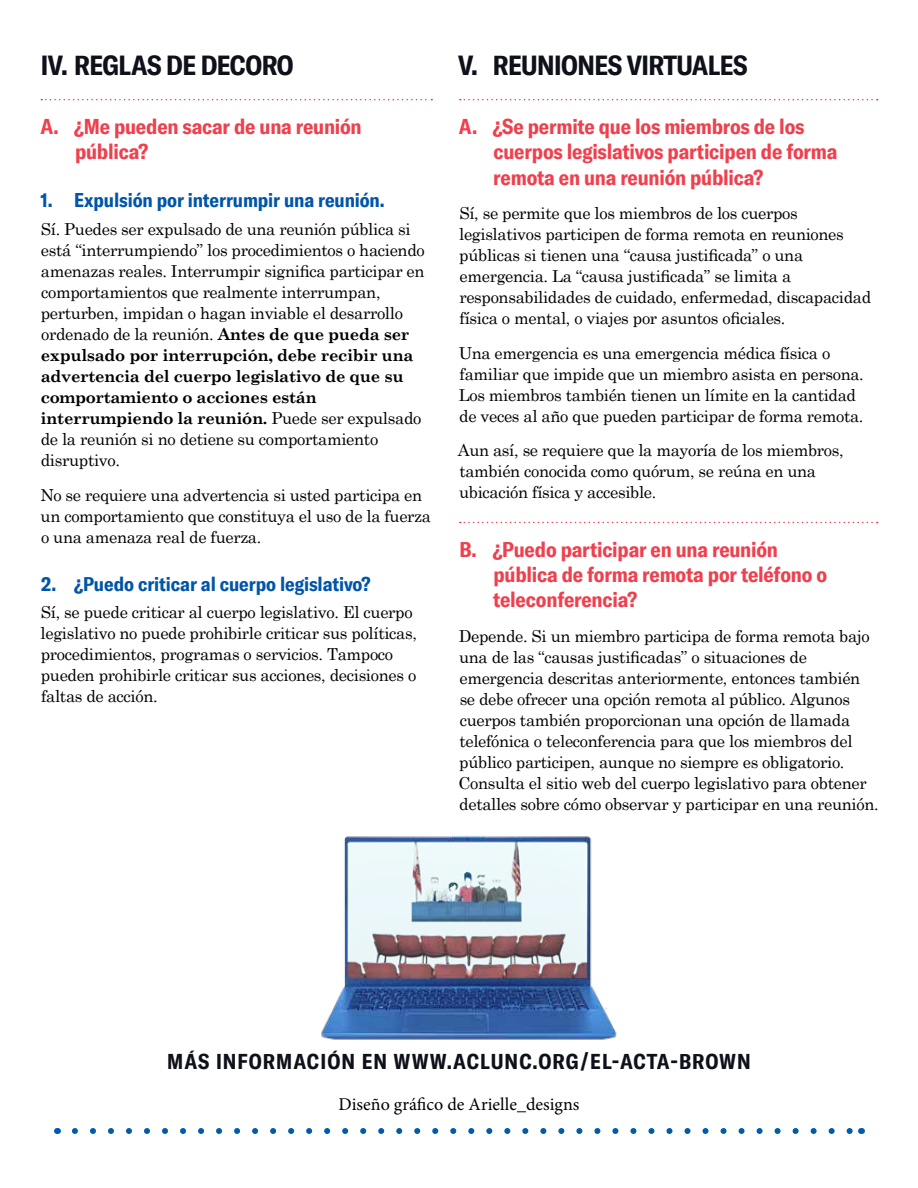
<style>
.page{position:relative;width:918px;height:1188px;background:#fff}
.page>*{position:absolute;margin:0;border:0;box-sizing:border-box;transform-origin:0 0}
.t1{font:700 condensed 27px "GT America";letter-spacing:-.02em;color:#0e101a}
.t2{font:700 condensed 21px/25.2px "GT America";letter-spacing:-.01em;color:#ef404e}
.t3{font:700 condensed 21px "GT America";letter-spacing:.05em;color:#0e101a}
.t4{font:700 condensed 19.5px "GT America";letter-spacing:-.005em;color:#05a}
.t5{font:18px "Minion Pro";color:#000}
.t6{font:16.5px/21px "Century Schoolbook";letter-spacing:-.02em;color:#000}
.s1{font-weight:700}
</style>
<div class="page">
<img style="left:321px;top:835px;width:296px;height:205px">
<svg style="left:41px;top:99px;width:391px;height:1px"></svg>
<svg style="left:460px;top:99px;width:418px;height:1px"></svg>
<svg style="left:460px;top:522px;width:418px;height:1px"></svg>
<svg style="left:75px;top:1128px;width:777px;height:6px"></svg>
<h1 class="t1" style="left:41px;top:49px;width:254px">IV. REGLAS DE DECORO</h1>
<p class="t2" style="left:75px;top:114px;width:288px;text-indent:-35px">A. ¿Me pueden sacar de una reunión pública?</p>
<p class="t4" style="left:41px;top:188px;width:346px">1. Expulsión por interrumpir una reunión.</p>
<p class="t6" style="left:41px;top:218px;width:386px">Sí. Puedes ser expulsado de una reunión pública si está “interrumpiendo” los procedimientos o haciendo amenazas reales. Interrumpir significa participar en comportamientos que realmente interrumpan, perturben, impidan o hagan inviable el desarrollo ordenado de la reunión. <span class="s1">Antes de que pueda ser expulsado por interrupción, debe recibir una advertencia del cuerpo legislativo de que su comportamiento o acciones están interrumpiendo la reunión.</span> Puede ser expulsado de la reunión si no detiene su comportamiento disruptivo.</p>
<p class="t6" style="left:40px;top:484px;width:392px">No se requiere una advertencia si usted participa en un comportamiento que constituya el uso de la fuerza o una amenaza real de fuerza.</p>
<p class="t4" style="left:41px;top:572px;width:331px">2. ¿Puedo criticar al cuerpo legislativo?</p>
<p class="t6" style="left:41px;top:601px;width:378px">Sí, se puede criticar al cuerpo legislativo. El cuerpo legislativo no puede prohibirle criticar sus políticas, procedimientos, programas o servicios. Tampoco pueden prohibirle criticar sus acciones, decisiones o faltas de acción.</p>
<h1 class="t1" style="left:458px;top:49px;width:291px">V. REUNIONES VIRTUALES</h1>
<p class="t2" style="left:493px;top:114px;width:346px;text-indent:-34px">A. ¿Se permite que los miembros de los cuerpos legislativos participen de forma remota en una reunión pública?</p>
<p class="t6" style="left:459px;top:202px;width:414px">Sí, se permite que los miembros de los cuerpos legislativos participen de forma remota en reuniones públicas si tienen una “causa justificada” o una emergencia. La “causa justificada” se limita a responsabilidades de cuidado, enfermedad, discapacidad física o mental, o viajes por asuntos oficiales.</p>
<p class="t6" style="left:459px;top:342px;width:407px">Una emergencia es una emergencia médica física o familiar que impide que un miembro asista en persona.<br>Los miembros también tienen un límite en la cantidad de veces al año que pueden participar de forma remota.</p>
<p class="t6" style="left:458px;top:439px;width:387px">Aun así, se requiere que la mayoría de los miembros, también conocida como quórum, se reúna en una ubicación física y accesible.</p>
<p class="t2" style="left:493px;top:537px;width:336px;text-indent:-34px">B. ¿Puedo participar en una reunión pública de forma remota por teléfono o teleconferencia?</p>
<p class="t6" style="left:459px;top:625px;width:422px">Depende. Si un miembro participa de forma remota bajo una de las “causas justificadas” o situaciones de emergencia descritas anteriormente, entonces también se debe ofrecer una opción remota al público. Algunos cuerpos también proporcionan una opción de llamada telefónica o teleconferencia para que los miembros del público participen, aunque no siempre es obligatorio.<br>Consulta el sitio web del cuerpo legislativo para obtener detalles sobre cómo observar y participar en una reunión.</p>
<p class="t3" style="left:167px;top:1048px;width:585px">MÁS INFORMACIÓN EN WWW.ACLUNC.ORG/EL-ACTA-BROWN</p>
<p class="t5" style="left:339px;top:1093px;width:242px">Diseño gráfico de Arielle_designs</p>
</div>
